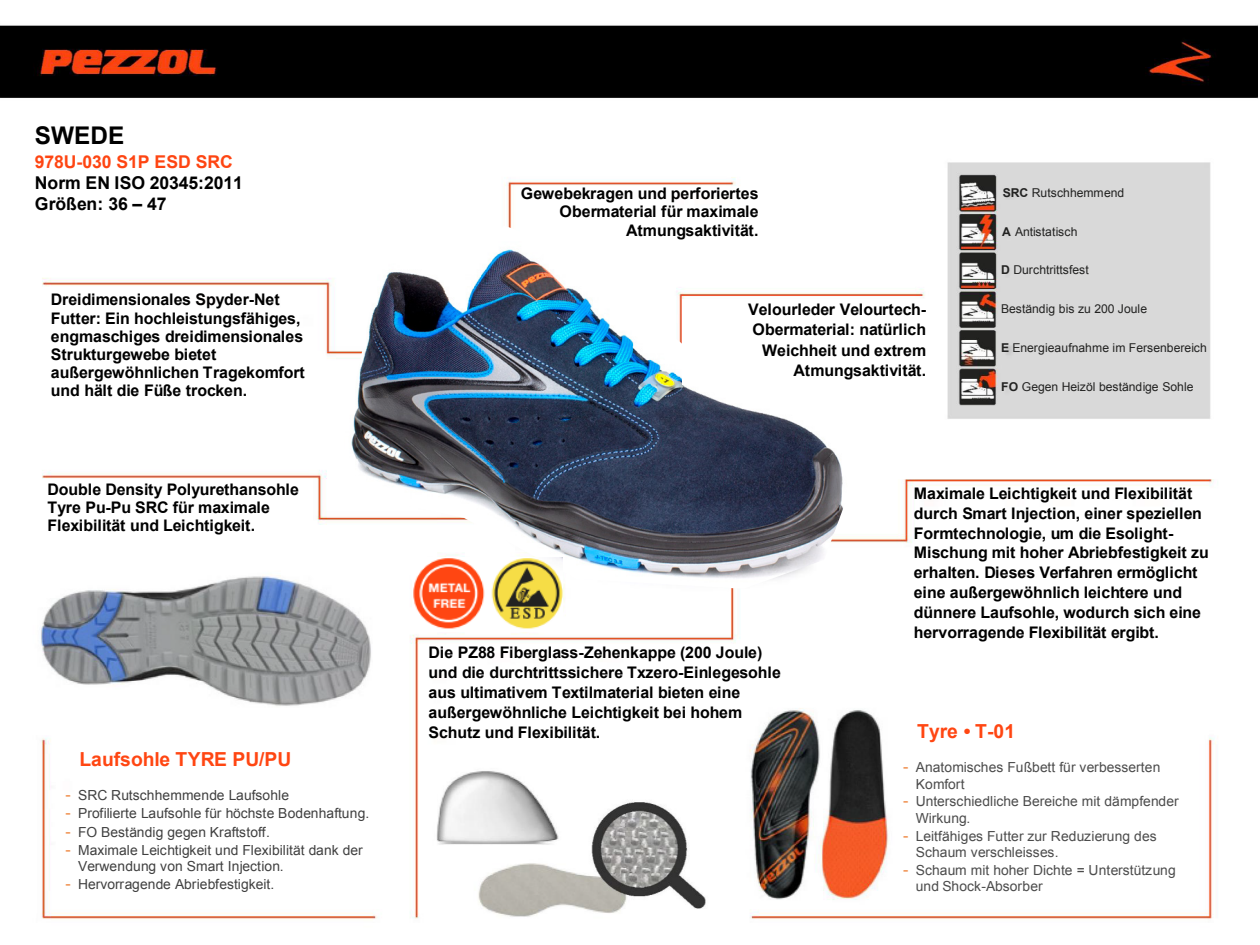
<style>
.page{position:relative;width:1260px;height:945px;background:#fff}
.page>*{position:absolute;margin:0;border:0;box-sizing:border-box;transform-origin:0 0}
.t1{font:700 24.32px "Arial";letter-spacing:.005em;color:#000}
.t2{font:700 19.25px "Arial";color:#ff4612}
.t3{font:700 17.68px/21px "Arial";letter-spacing:-.01em;color:#000}
.t4{font:700 17.68px "Arial";letter-spacing:-.01em;color:#fe4512}
.t5{font:700 15.92px/19.8px "Arial";letter-spacing:-.005em;color:#000}
.t6{font:13.83px/16.4px "Arial";color:#404040}
.t7{font:13.83px/16.4px "Arial";color:#4c4c4c}
.t8{font:12.25px "Arial";letter-spacing:-.005em;color:#222221}
.s1{font-size:15.92px;color:#ed7d31}
.s2{font-weight:700}
</style>
<div class="page">
<img style="left:0;top:25px;width:1257px;height:894px">
<img style="left:343px;top:226px;width:506px;height:363px">
<div style="left:683px;top:300px;width:243px;height:20px;background:#fff"></div>
<div style="left:683px;top:320px;width:243px;height:21px;background:#fff"></div>
<div style="left:683px;top:341px;width:243px;height:21px;background:#fff"></div>
<div style="left:683px;top:362px;width:243px;height:23px;background:#fff"></div>
<img style="left:412px;top:557px;width:150px;height:74px">
<h1 class="t1" style="left:35px;top:119px;width:91px">SWEDE</h1>
<p class="t4" style="left:35px;top:150px;width:199px">978U-030 S1P ESD SRC</p>
<p class="t3" style="left:35px;top:173px;width:210px">Norm EN ISO 20345:2011<br>Größen: 36 – 47</p>
<p class="t5" style="left:51px;top:291px;width:256px;line-height:18px">Dreidimensionales Spyder-Net<br>Futter: Ein hochleistungsfähiges, engmaschiges dreidimensionales<br>Strukturgewebe bietet außergewöhnlichen Tragekomfort und hält die Füße trocken.</p>
<p class="t5" style="left:47px;top:480px;width:253px;line-height:18px">Double Density Polyurethansohle<br>Tyre Pu-Pu SRC für maximale<br>Flexibilität und Leichtigkeit.</p>
<p class="t2" style="left:79px;top:746px;width:214px">Laufsohle TYRE PU/PU</p>
<p class="t6" style="left:66px;top:787px;width:225px"><span class="s1">-</span> SRC Rutschhemmende Laufsohle</p>
<p class="t6" style="left:66px;top:805px;width:305px"><span class="s1">-</span> Profilierte Laufsohle für höchste Bodenhaftung.</p>
<p class="t6" style="left:66px;top:824px;width:206px"><span class="s1">-</span> FO Beständig gegen Kraftstoff.</p>
<p class="t6" style="left:78px;top:842px;width:286px;text-indent:-13px"><span class="s1">-</span> Maximale Leichtigkeit und Flexibilität dank der<br>Verwendung von Smart Injection.</p>
<p class="t6" style="left:66px;top:876px;width:210px"><span class="s1">-</span> Hervorragende Abriebfestigkeit.</p>
<p class="t5" style="left:521px;top:185px;width:239px;line-height:18.2px;text-align:right">Gewebekragen und perforiertes<br>Obermaterial für maximale<br>Atmungsaktivität.</p>
<p class="t5" style="left:748px;top:299px;width:179px;line-height:20.7px;text-align:right">Velourleder Velourtech-<br>Obermaterial: natürlich<br>Weichheit und extrem<br>Atmungsaktivität.</p>
<p class="t8" style="left:1003px;top:185px;width:123px"><span class="s2">SRC</span> Rutschhemmend</p>
<p class="t8" style="left:1002px;top:223px;width:77px"><span class="s2">A</span> Antistatisch</p>
<p class="t8" style="left:1001px;top:262px;width:89px"><span class="s2">D</span> Durchtrittsfest</p>
<p class="t8" style="left:1001px;top:301px;width:148px">Beständig bis zu 200 Joule</p>
<p class="t8" style="left:1001px;top:339px;width:207px"><span class="s2">E</span> Energieaufnahme im Fersenbereich</p>
<p class="t8" style="left:1001px;top:378px;width:194px"><span class="s2">FO</span> Gegen Heizöl beständige Sohle</p>
<p class="t5" style="left:429px;top:644px;width:354px">Die PZ88 Fiberglass-Zehenkappe (200 Joule) und die durchtrittssichere Txzero-Einlegesohle aus ultimativem Textilmaterial bieten eine außergewöhnliche Leichtigkeit bei hohem Schutz und Flexibilität.</p>
<p class="t5" style="left:914px;top:484px;width:297px">Maximale Leichtigkeit und Flexibilität durch Smart Injection, einer speziellen Formtechnologie, um die Esolight-Mischung mit hoher Abriebfestigkeit zu erhalten. Dieses Verfahren ermöglicht eine außergewöhnlich leichtere und dünnere Laufsohle, wodurch sich eine hervorragende Flexibilität ergibt.</p>
<p class="t2" style="left:917px;top:718px;width:100px">Tyre • T-01</p>
<p class="t7" style="left:916px;top:759px;width:246px;text-indent:-13px"><span class="s1">-</span> Anatomisches Fußbett für verbesserten<br>Komfort</p>
<p class="t7" style="left:916px;top:793px;width:264px;text-indent:-13px"><span class="s1">-</span> Unterschiedliche Bereiche mit dämpfender<br>Wirkung.</p>
<p class="t7" style="left:916px;top:828px;width:242px;text-indent:-13px"><span class="s1">-</span> Leitfähiges Futter zur Reduzierung des<br>Schaum verschleisses.</p>
<p class="t7" style="left:916px;top:862px;width:262px;text-indent:-13px"><span class="s1">-</span> Schaum mit hoher Dichte = Unterstützung und Shock-Absorber</p>
</div>
